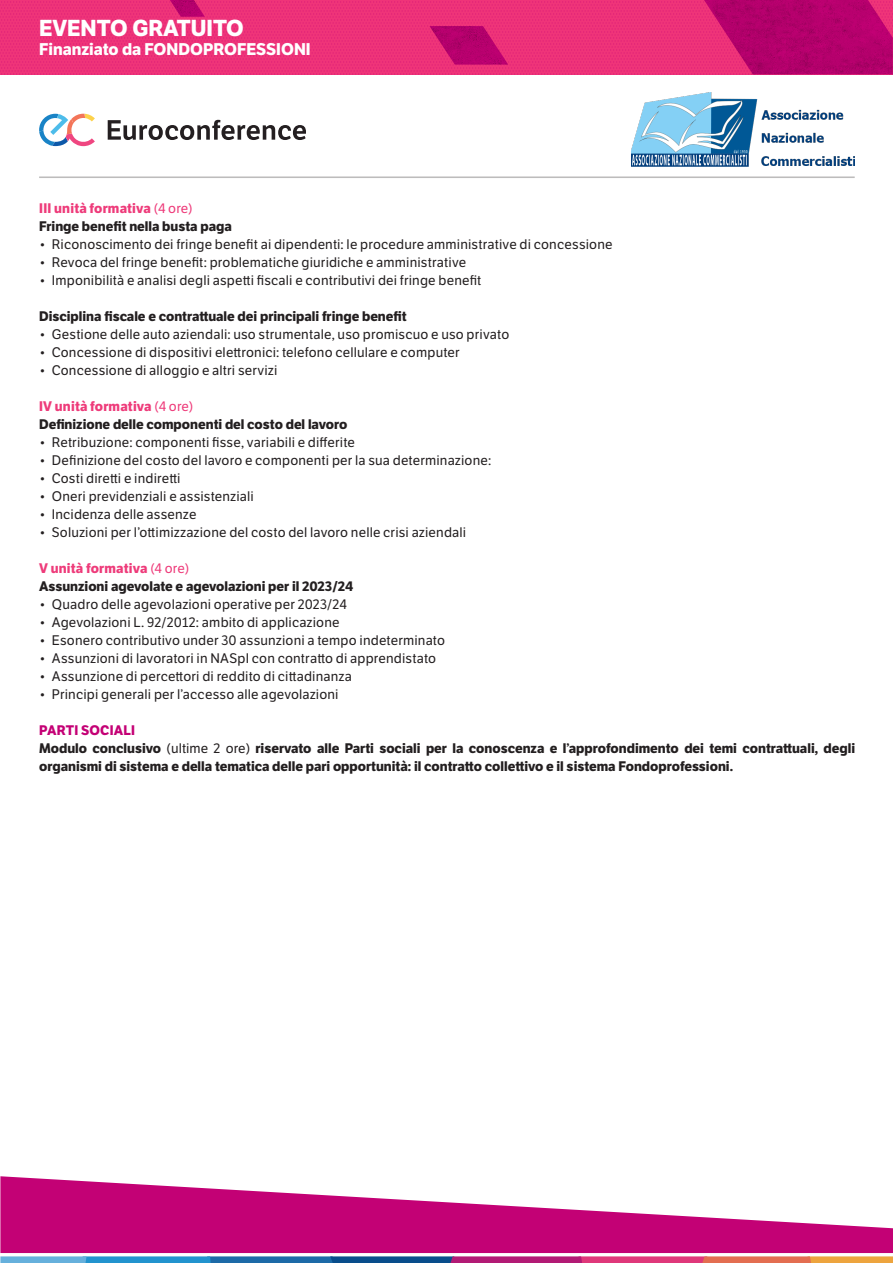
<style>
.page{position:relative;width:893px;height:1263px;background:#fff}
.page>*{position:absolute;margin:0;border:0;box-sizing:border-box;transform-origin:0 0}
.t1{font:700 22.5px "LFT Etica";color:#fff}
.t2{font:700 16.5px "LFT Etica";color:#fff}
.t3{font:13.5px "LFT Etica";letter-spacing:.015em;color:#231f20}
.t4{font:700 13.5px/18px "LFT Etica";color:#231f20}
.t5{font:700 13.5px "LFT Etica";letter-spacing:.015em;color:#ee3b7a}
.t6{font:700 13.5px "LFT Etica";letter-spacing:.01em;color:#c40075}
.s1{font-weight:400}
</style>
<div class="page">
<div style="left:0;top:0;width:893px;height:74px;background:#ef3479"></div>
<img style="left:704px;top:0;width:189px;height:74px">
<img style="left:429px;top:26px;width:79px;height:39px">
<img style="left:170px;top:0;width:35px;height:17px">
<svg style="left:0;top:1256px;width:893px;height:7px;background:#846f93"></svg>
<svg style="left:0;top:1176px;width:893px;height:77px;fill:#c30175"></svg>
<hr style="left:39px;top:176px;width:816px;height:2px;background:#231f20">
<img style="left:632px;top:92px;width:223px;height:74px">
<svg style="left:108px;top:120px;width:198px;height:20px"></svg>
<svg style="left:39px;top:114px;width:56px;height:32px"></svg>
<h1 class="t1" style="left:39px;top:14px;width:206px">EVENTO GRATUITO</h1>
<p class="t2" style="left:39px;top:39px;width:273px">Finanziato da FONDOPROFESSIONI</p>
<p class="t5" style="left:39px;top:200px;width:155px">III unità formativa <span class="s1">(4 ore)</span></p>
<p class="t4" style="left:39px;top:217px;width:194px">Fringe benefit nella busta paga</p>
<p class="t3" style="left:39px;top:236px;width:575px">• Riconoscimento dei fringe benefit ai dipendenti: le procedure amministrative di concessione</p>
<p class="t3" style="left:39px;top:254px;width:428px">• Revoca del fringe benefit: problematiche giuridiche e amministrative</p>
<p class="t3" style="left:39px;top:272px;width:444px">• Imponibilità e analisi degli aspetti fiscali e contributivi dei fringe benefit</p>
<p class="t4" style="left:39px;top:307px;width:369px">Disciplina fiscale e contrattuale dei principali fringe benefit</p>
<p class="t3" style="left:39px;top:326px;width:472px">• Gestione delle auto aziendali: uso strumentale, uso promiscuo e uso privato</p>
<p class="t3" style="left:39px;top:344px;width:422px">• Concessione di dispositivi elettronici: telefono cellulare e computer</p>
<p class="t3" style="left:39px;top:362px;width:240px">• Concessione di alloggio e altri servizi</p>
<p class="t5" style="left:39px;top:398px;width:156px">IV unità formativa <span class="s1">(4 ore)</span></p>
<p class="t4" style="left:39px;top:415px;width:310px">Definizione delle componenti del costo del lavoro</p>
<p class="t3" style="left:39px;top:434px;width:317px">• Retribuzione: componenti fisse, variabili e differite</p>
<p class="t3" style="left:39px;top:452px;width:454px">• Definizione del costo del lavoro e componenti per la sua determinazione:</p>
<p class="t3" style="left:39px;top:470px;width:143px">• Costi diretti e indiretti</p>
<p class="t3" style="left:39px;top:488px;width:216px">• Oneri previdenziali e assistenziali</p>
<p class="t3" style="left:39px;top:506px;width:159px">• Incidenza delle assenze</p>
<p class="t3" style="left:39px;top:524px;width:429px">• Soluzioni per l’ottimizzazione del costo del lavoro nelle crisi aziendali</p>
<p class="t5" style="left:39px;top:560px;width:152px">V unità formativa <span class="s1">(4 ore)</span></p>
<p class="t4" style="left:39px;top:577px;width:316px">Assunzioni agevolate e agevolazioni per il 2023/24</p>
<p class="t3" style="left:39px;top:596px;width:309px">• Quadro delle agevolazioni operative per 2023/24</p>
<p class="t3" style="left:39px;top:614px;width:302px">• Agevolazioni L. 92/2012: ambito di applicazione</p>
<p class="t3" style="left:39px;top:632px;width:407px">• Esonero contributivo under 30 assunzioni a tempo indeterminato</p>
<p class="t3" style="left:39px;top:650px;width:399px">• Assunzioni di lavoratori in NASpI con contratto di apprendistato</p>
<p class="t3" style="left:39px;top:668px;width:314px">• Assunzione di percettori di reddito di cittadinanza</p>
<p class="t3" style="left:39px;top:686px;width:301px">• Principi generali per l’accesso alle agevolazioni</p>
<p class="t6" style="left:39px;top:722px;width:97px">PARTI SOCIALI</p>
<p class="t4" style="left:39px;top:739px;width:817px">Modulo conclusivo <span class="s1">(ultime 2 ore)</span> riservato alle Parti sociali per la conoscenza e l’approfondimento dei temi contrattuali, degli organismi di sistema e della tematica delle pari opportunità: il contratto collettivo e il sistema Fondoprofessioni.</p>
</div>
